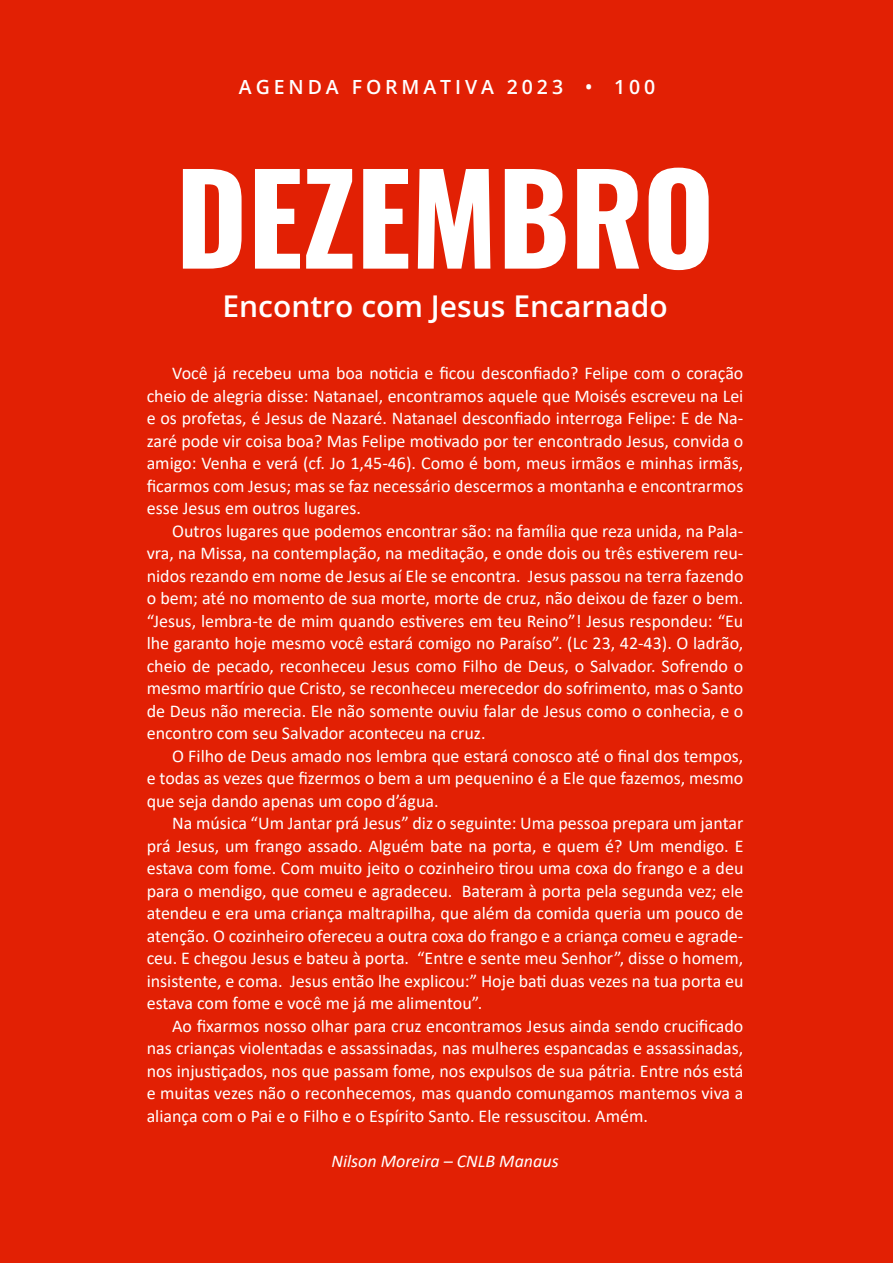
<style>
.page{position:relative;width:893px;height:1263px;background:#e22004}
.page>*{position:absolute;margin:0;border:0;box-sizing:border-box;transform-origin:0 0}
.TITULO{font:700 123px "Oswald";color:#fff}
.LINHA_FINA{font:600 30px "Open Sans";color:#fff}
.TITULO_ESPAÇO{font:600 19.5px "Open Sans";letter-spacing:.2em;color:#fff}
.t1{font:18px/22.5px "Calibri";color:#fff;text-align:justify}
.t2{font:italic 18px "Calibri";color:#fff}
</style>
<div class="page">
<p class="TITULO_ESPAÇO" style="left:239px;top:74px;width:418px">AGENDA FORMATIVA 2023 • 100</p>
<p class="TITULO" style="left:175px;top:154px;width:541px">DEZEMBRO</p>
<p class="LINHA_FINA" style="left:222px;top:286px;width:447px">Encontro com Jesus Encarnado</p>
<p class="t1" style="left:147px;top:361px;width:598px;text-indent:26px">Você já recebeu uma boa noticia e ficou desconfiado? Felipe com o coração cheio de alegria disse: Natanael, encontramos aquele que Moisés escreveu na Lei e os profetas, é Jesus de Nazaré. Natanael desconfiado interroga Felipe: E de Na&shy;zaré pode vir coisa boa? Mas Felipe motivado por ter encontrado Jesus, convida o amigo: Venha e verá (cf. Jo 1,45-46). Como é bom, meus irmãos e minhas irmãs, ficarmos com Jesus; mas se faz necessário descermos a montanha e encontrarmos esse Jesus em outros lugares.</p>
<p class="t1" style="left:147px;top:519px;width:598px;text-indent:26px">Outros lugares que podemos encontrar são: na família que reza unida, na Pala&shy;vra, na Missa, na contemplação, na meditação, e onde dois ou três estiverem reu&shy;nidos rezando em nome de Jesus aí Ele se encontra. Jesus passou na terra fazendo o bem; até no momento de sua morte, morte de cruz, não deixou de fazer o bem. “Jesus, lembra-te de mim quando estiveres em teu Reino”! Jesus respondeu: “Eu lhe garanto hoje mesmo você estará comigo no Paraíso”. (Lc 23, 42-43). O ladrão, cheio de pecado, reconheceu Jesus como Filho de Deus, o Salvador. Sofrendo o mesmo martírio que Cristo, se reconheceu merecedor do sofrimento, mas o Santo de Deus não merecia. Ele não somente ouviu falar de Jesus como o conhecia, e o encontro com seu Salvador aconteceu na cruz.</p>
<p class="t1" style="left:147px;top:744px;width:598px;text-indent:26px">O Filho de Deus amado nos lembra que estará conosco até o final dos tempos, e todas as vezes que fizermos o bem a um pequenino é a Ele que fazemos, mesmo que seja dando apenas um copo d’água.</p>
<p class="t1" style="left:147px;top:811px;width:598px;text-indent:26px">Na música “Um Jantar prá Jesus” diz o seguinte: Uma pessoa prepara um jantar prá Jesus, um frango assado. Alguém bate na porta, e quem é? Um mendigo. E estava com fome. Com muito jeito o cozinheiro tirou uma coxa do frango e a deu para o mendigo, que comeu e agradeceu. Bateram à porta pela segunda vez; ele atendeu e era uma criança maltrapilha, que além da comida queria um pouco de atenção. O cozinheiro ofereceu a outra coxa do frango e a criança comeu e agrade&shy;ceu. E chegou Jesus e bateu à porta. “Entre e sente meu Senhor”, disse o homem, insistente, e coma. Jesus então lhe explicou:” Hoje bati duas vezes na tua porta eu estava com fome e você me já me alimentou”.</p>
<p class="t1" style="left:147px;top:1014px;width:598px;text-indent:26px">Ao fixarmos nosso olhar para cruz encontramos Jesus ainda sendo crucificado nas crianças violentadas e assassinadas, nas mulheres espancadas e assassinadas, nos injustiçados, nos que passam fome, nos expulsos de sua pátria. Entre nós está e muitas vezes não o reconhecemos, mas quando comungamos mantemos viva a aliança com o Pai e o Filho e o Espírito Santo. Ele ressuscitou. Amém.</p>
<p class="t2" style="left:331px;top:1148px;width:229px">Nilson Moreira – CNLB Manaus</p>
</div>
